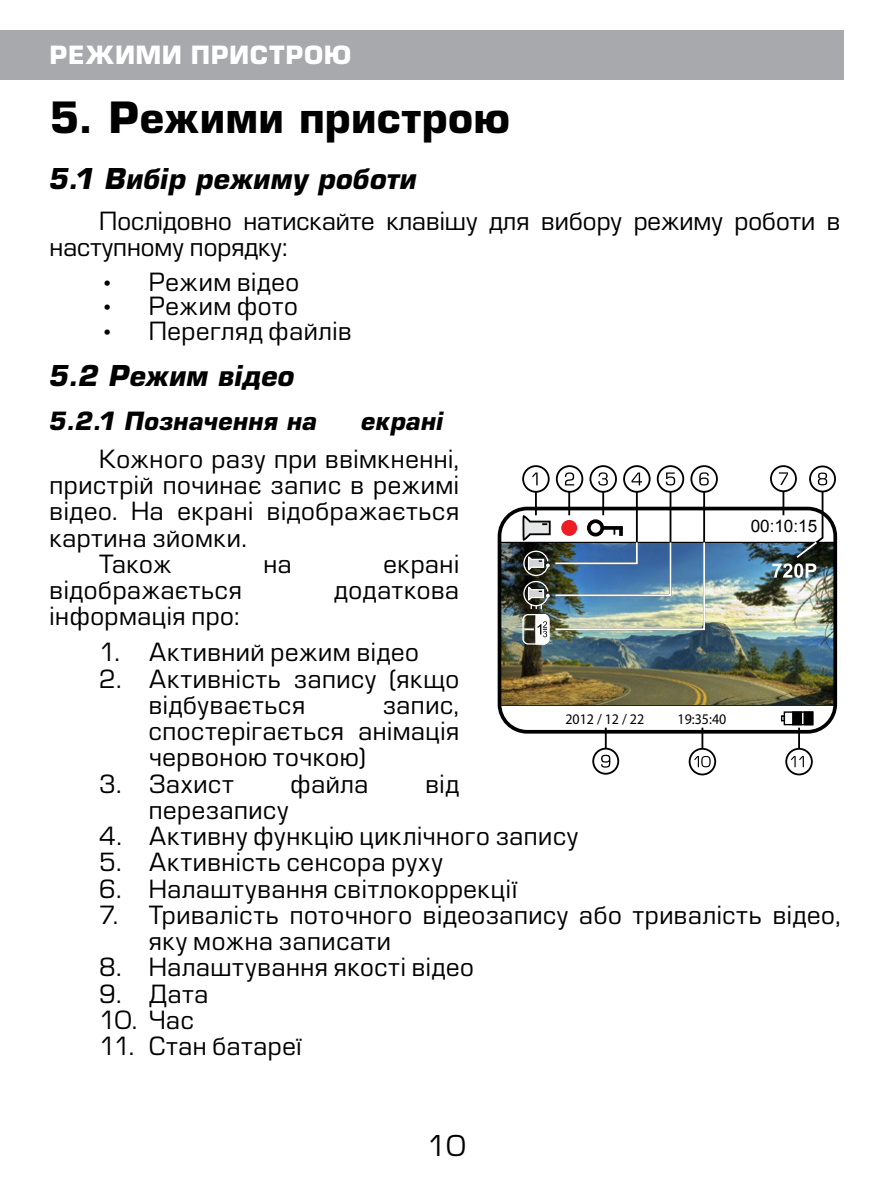
<style>
.page{position:relative;width:893px;height:1191px;background:#fff}
.page>*{position:absolute;margin:0;border:0;box-sizing:border-box;transform-origin:0 0}
.t1{font:700 42px "Europe";letter-spacing:.005em;color:#000}
.t2{font:italic 700 28px "Europe";letter-spacing:.005em;color:#000}
.t3{font:28px "Europe";color:#000}
.t4{font:24.5px/26.2px "Europe";letter-spacing:.025em;color:#000}
.t5{font:24.5px/26.2px "Europe";color:#000}
.t6{font:italic 700 24.5px "Europe";letter-spacing:.01em;color:#000}
.t7{font:700 24.5px "Europe";letter-spacing:.02em;color:#fff}
.t8{font:17.15px "Arial";color:#000}
.t9{font:14.7px "Myriad Pro";color:#000;scale:.95 1}
</style>
<div class="page">
<div style="left:0;top:30px;width:843px;height:49px;background:#a7a9ac"></div>
<hr style="left:499px;top:542px;width:336px;height:3px;background:#000">
<svg style="left:503px;top:704px;width:329px;height:2px"></svg>
<img style="left:503px;top:543px;width:329px;height:161px">
<div style="left:498px;top:507px;width:339px;height:226px;border:4px solid #000;border-radius:28px"></div>
<div style="left:784px;top:711px;width:29px;height:14px;border:1px solid #000"></div>
<div style="left:804px;top:712px;width:9px;height:12px;background:#000"></div>
<div style="left:803px;top:711px;width:10px;height:14px;border:1px solid #000"></div>
<div style="left:793px;top:712px;width:8px;height:12px;background:#000"></div>
<div style="left:792px;top:711px;width:10px;height:14px;border:1px solid #000"></div>
<svg style="left:781px;top:715px;width:4px;height:6px"></svg>
<hr style="left:605px;top:727px;width:2px;height:34px;background:#000">
<hr style="left:701px;top:727px;width:2px;height:34px;background:#000">
<hr style="left:798px;top:727px;width:2px;height:34px;background:#000">
<svg style="left:593px;top:748px;width:25px;height:25px"></svg>
<div style="left:592px;top:747px;width:27px;height:27px;border:2px solid #000;border-radius:50%"></div>
<svg style="left:601px;top:755px;width:9px;height:12px"></svg>
<svg style="left:810px;top:466px;width:25px;height:25px"></svg>
<div style="left:809px;top:465px;width:27px;height:27px;border:2px solid #000;border-radius:50%"></div>
<svg style="left:771px;top:466px;width:25px;height:25px"></svg>
<div style="left:770px;top:465px;width:27px;height:27px;border:2px solid #000;border-radius:50%"></div>
<img style="left:772px;top:472px;width:55px;height:106px">
<svg style="left:691px;top:466px;width:26px;height:26px"></svg>
<div style="left:690px;top:465px;width:28px;height:28px;border:2px solid #000;border-radius:50%"></div>
<svg style="left:658px;top:466px;width:25px;height:26px"></svg>
<div style="left:657px;top:465px;width:27px;height:28px;border:2px solid #000;border-radius:50%"></div>
<svg style="left:624px;top:466px;width:26px;height:26px"></svg>
<div style="left:623px;top:465px;width:28px;height:28px;border:2px solid #000;border-radius:50%"></div>
<svg style="left:590px;top:466px;width:26px;height:26px"></svg>
<div style="left:589px;top:465px;width:28px;height:28px;border:2px solid #000;border-radius:50%"></div>
<svg style="left:557px;top:466px;width:25px;height:26px"></svg>
<div style="left:556px;top:465px;width:27px;height:28px;border:2px solid #000;border-radius:50%"></div>
<svg style="left:523px;top:466px;width:26px;height:26px"></svg>
<div style="left:522px;top:465px;width:28px;height:28px;border:2px solid #000;border-radius:50%"></div>
<svg style="left:690px;top:749px;width:25px;height:25px"></svg>
<div style="left:689px;top:748px;width:27px;height:27px;border:2px solid #000;border-radius:50%"></div>
<svg style="left:694px;top:756px;width:5px;height:11px"></svg>
<svg style="left:701px;top:756px;width:10px;height:11px"></svg>
<svg style="left:786px;top:749px;width:26px;height:25px"></svg>
<div style="left:785px;top:748px;width:28px;height:27px;border:2px solid #000;border-radius:50%"></div>
<svg style="left:791px;top:756px;width:13px;height:11px"></svg>
<img style="left:521px;top:472px;width:188px;height:173px">
<p class="t7" style="left:50px;top:40px;width:303px">РЕЖИМИ ПРИСТРОЮ</p>
<h1 class="t1" style="left:50px;top:92px;width:462px">5. Режими пристрою</h1>
<p class="t2" style="left:50px;top:162px;width:369px">5.1 Вибір режиму роботи</p>
<p class="t5" style="left:50px;top:208px;width:793px;text-indent:50px">Послідовно натискайте клавішу для вибору режиму роботи в наступному порядку:</p>
<p class="t4" style="left:99px;top:269px;width:202px">• Режим відео</p>
<p class="t4" style="left:99px;top:293px;width:200px">• Режим фото</p>
<p class="t4" style="left:99px;top:318px;width:254px">• Перегляд файлів</p>
<p class="t2" style="left:50px;top:359px;width:246px">5.2 Режим відео</p>
<p class="t6" style="left:50px;top:406px;width:269px">5.2.1 Позначення на</p>
<p class="t6" style="left:361px;top:406px;width:84px">екрані</p>
<p class="t4" style="left:99px;top:446px;width:361px">Кожного разу при ввімкненні,</p>
<p class="t4" style="left:50px;top:472px;width:411px">пристрій починає запис в режимі</p>
<p class="t4" style="left:50px;top:498px;width:411px">відео. На екрані відображається</p>
<p class="t4" style="left:50px;top:525px;width:199px">картина зйомки.</p>
<p class="t4" style="left:99px;top:551px;width:74px">Також</p>
<p class="t4" style="left:263px;top:551px;width:30px">на</p>
<p class="t4" style="left:383px;top:551px;width:77px">екрані</p>
<p class="t4" style="left:50px;top:577px;width:194px">відображається</p>
<p class="t4" style="left:334px;top:577px;width:126px">додаткова</p>
<p class="t4" style="left:50px;top:603px;width:192px">інформація про:</p>
<p class="t4" style="left:99px;top:639px;width:321px">1. Активний режим відео</p>
<p class="t4" style="left:149px;top:666px;width:312px;text-indent:-50px">2. Активність запису (якщо відбувається</p>
<p class="t8" style="left:751px;top:515px;width:68px">00:10:15</p>
<p class="t4" style="left:149px;top:692px;width:312px;text-align:justify;text-indent:234px">запис, спостерігається анімація червоною точкою)</p>
<p class="t4" style="left:99px;top:771px;width:136px">3. Захист</p>
<p class="t4" style="left:291px;top:771px;width:79px">файла</p>
<p class="t4" style="left:425px;top:771px;width:35px">від</p>
<p class="t4" style="left:149px;top:797px;width:141px">перезапису</p>
<p class="t4" style="left:99px;top:823px;width:481px">4. Активну функцію циклічного запису</p>
<p class="t4" style="left:99px;top:849px;width:345px">5. Активність сенсора руху</p>
<p class="t4" style="left:99px;top:876px;width:419px">6. Налаштування світлокоррекції</p>
<p class="t4" style="left:149px;top:902px;width:693px;text-indent:-50px">7. Тривалість поточного відеозапису або тривалість відео, яку можна записати</p>
<p class="t4" style="left:99px;top:954px;width:376px">8. Налаштування якості відео</p>
<p class="t4" style="left:99px;top:981px;width:111px">9. Дата</p>
<p class="t4" style="left:99px;top:1007px;width:96px">10. Час</p>
<p class="t4" style="left:99px;top:1033px;width:204px">11. Стан батареї</p>
<p class="t9" style="left:565px;top:709px;width:84px">2012 / 12 / 22</p>
<p class="t9" style="left:678px;top:709px;width:53px">19:35:40</p>
<p class="t3" style="left:427px;top:1129px;width:40px">10</p>
</div>
